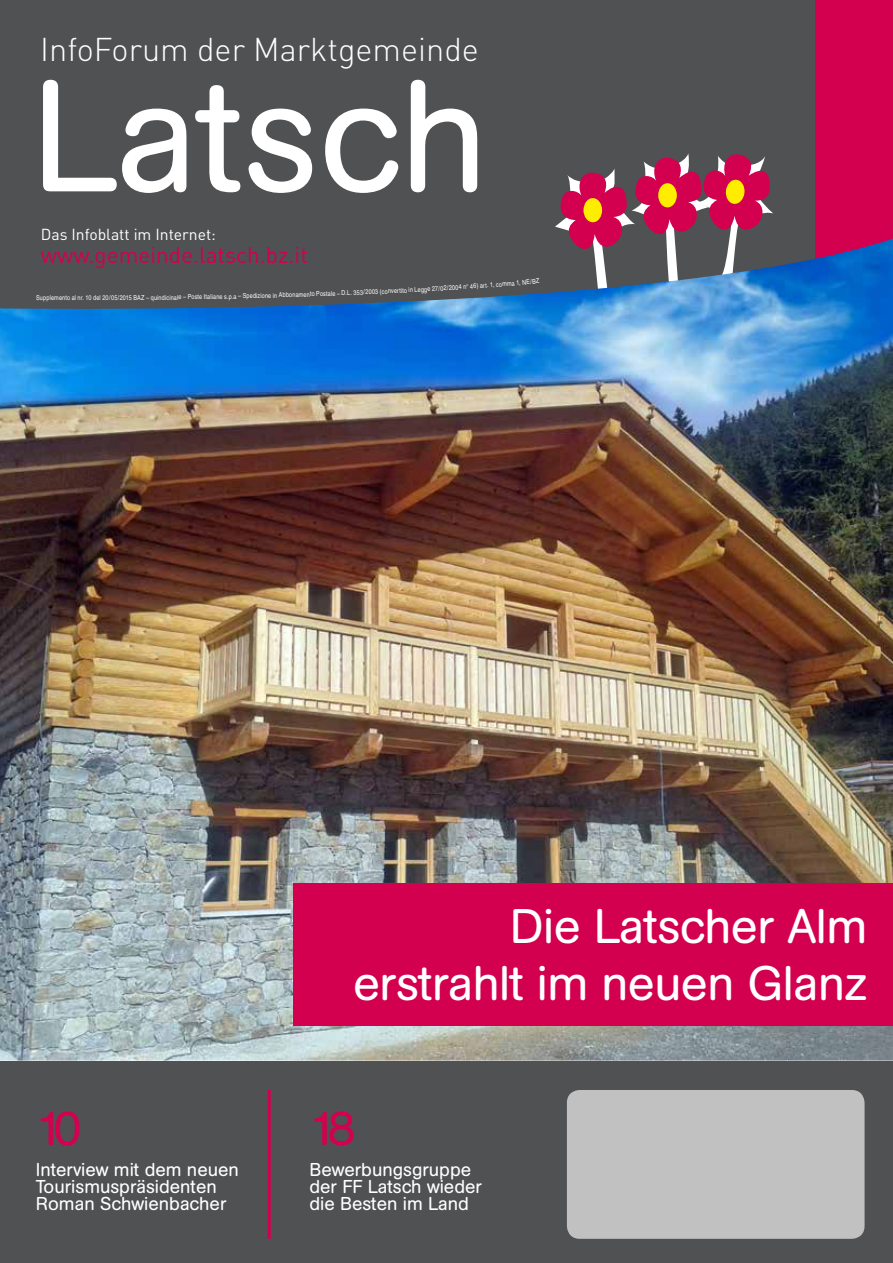
<style>
.page{position:relative;width:893px;height:1263px;background:#fff}
.page>*{position:absolute;margin:0;border:0;box-sizing:border-box;transform-origin:0 0}
.t1{font:156.75px "AG Book Rounded";color:#fff}
.t2{font:48px/57px "AG Book Rounded";letter-spacing:-.01em;color:#fff;text-align:right}
.t3{font:47.7px "AG Book Rounded";color:#d30050}
.t4{font:300 32.55px "DIN Pro";color:#fff}
.t5{font:22.5px "DIN Pro";color:#d30050}
.t6{font:18.45px/17.1px "AG Book Rounded";color:#fff}
.t7{font:15.75px "DIN Pro";color:#fff}
.t8{font:condensed 6.75px "Helvetica";letter-spacing:.015em;color:#fff}
</style>
<div class="page">
<div style="left:481px;top:0;width:412px;height:442px;background:#d30050"></div>
<div style="left:0;top:1061px;width:893px;height:202px;background:#505153"></div>
<div style="left:0;top:0;width:814px;height:315px;background:#505153"></div>
<hr style="left:268px;top:1090px;width:3px;height:149px;background:#d30050">
<svg style="left:555px;top:153px;width:218px;height:86px"></svg>
<div style="left:567px;top:1090px;width:297px;height:149px;background:#c1c1c2;border-radius:13px"></div>
<img style="left:0;top:239px;width:893px;height:821px">
<div style="left:294px;top:883px;width:599px;height:142px;background:#d30050"></div>
<h3 class="t4" style="left:40px;top:27px;width:440px">InfoForum der Marktgemeinde</h3>
<h1 class="t1" style="left:31px;top:48px;width:459px">Latsch</h1>
<h3 class="t7" style="left:41px;top:223px;width:177px">Das Infoblatt im Internet:</h3>
<h3 class="t5" style="left:41px;top:239px;width:269px">www.gemeinde.latsch.bz.it</h3>
<p class="t8" style="left:502px;top:280px;width:39px;rotate:-5deg">mma 1, NE/BZ</p>
<p class="t8" style="left:36px;top:294px;width:106px">Supplemento al nr. 10 del 20/05/2015 BA</p>
<p class="t8" style="left:141px;top:294px;width:128px;rotate:-1deg">Z – quindicinale – Poste Italiane s.p.a – Spedizion</p>
<p class="t8" style="left:268px;top:292px;width:105px;rotate:-2deg">e in Abbonamento Postale – D.L. 353/20</p>
<p class="t8" style="left:372px;top:288px;width:76px;rotate:-3deg">03 (convertito in Legge 27/02</p>
<p class="t8" style="left:447px;top:284px;width:57px;rotate:-4deg">/2004 n° 46) art. 1, co</p>
<h3 class="t3" style="left:36px;top:1101px;width:47px">10</h3>
<h3 class="t6" style="left:36px;top:1161px;width:204px">Interview mit dem neuen<br>Tourismuspräsidenten<br>Roman Schwienbacher</h3>
<h2 class="t2" style="left:353px;top:898px;width:516px">Die Latscher Alm erstrahlt im neuen Glanz</h2>
<h3 class="t3" style="left:309px;top:1101px;width:47px">18</h3>
<h3 class="t6" style="left:309px;top:1161px;width:174px">Bewerbungsgruppe der FF Latsch wieder die Besten im Land</h3>
</div>
